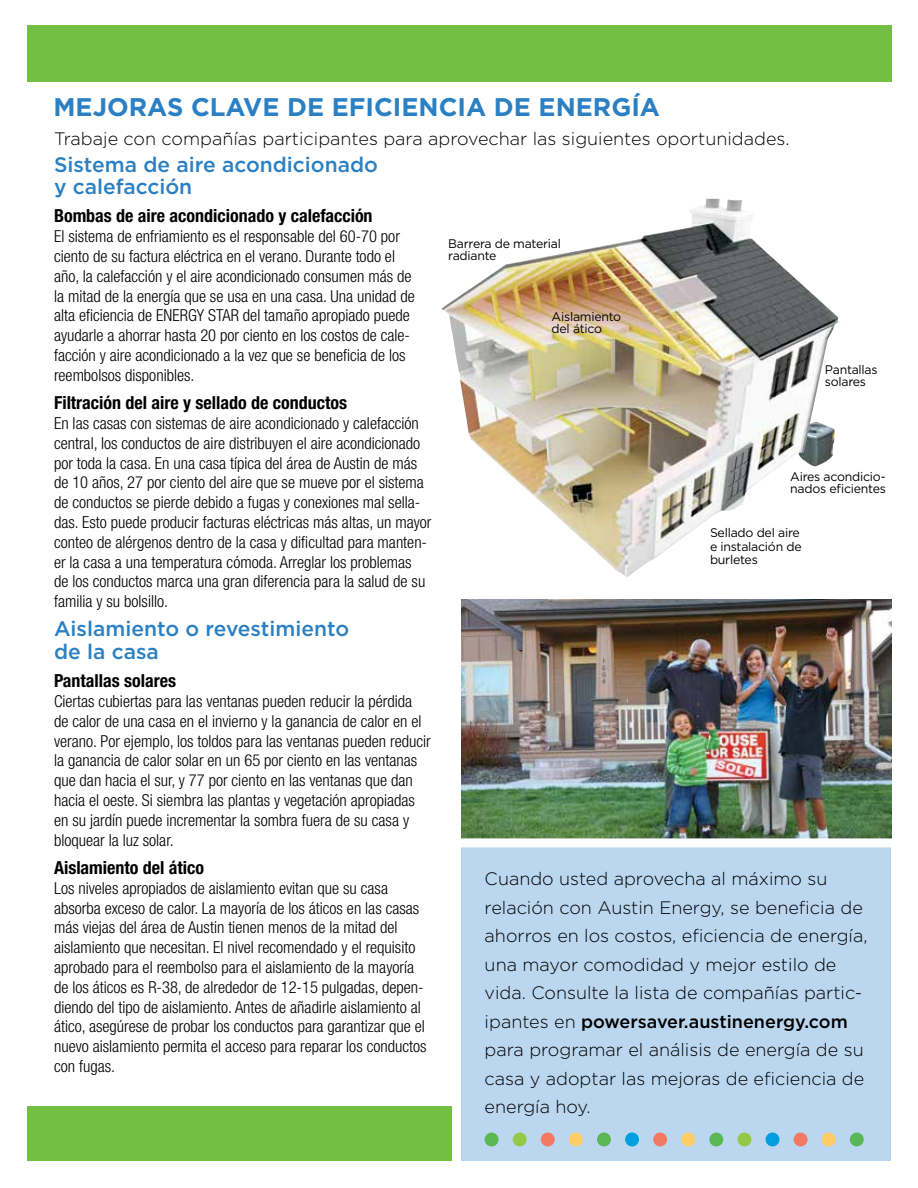
<style>
.page{position:relative;width:918px;height:1188px;background:#fff}
.page>*{position:absolute;margin:0;border:0;box-sizing:border-box;transform-origin:0 0}
.t1{font:700 25.5px "Gotham";color:#2b80c3}
.t2{font:500 21px/22.5px "Gotham";color:#2b80c3}
.t3{font:300 18px/28.5px "Gotham";color:#000}
.t4{font:700 condensed 18px "Helvetica Neue";color:#000}
.t5{font:300 condensed 16.5px/19.8px "Helvetica Neue";color:#000}
.t6{font:12.45px/12px "Gotham";letter-spacing:-.02em;color:#000}
.s1{font-weight:500}
</style>
<div class="page">
<div style="left:27px;top:26px;width:864px;height:56px;background:#72bf44"></div>
<div style="left:27px;top:1106px;width:863px;height:54px;background:#72bf44"></div>
<img style="left:441px;top:199px;width:400px;height:378px">
<div style="left:460px;top:846px;width:431px;height:314px;background:#bbd7f0"></div>
<img style="left:461px;top:600px;width:430px;height:238px">
<div style="left:513px;top:1133px;width:14px;height:13px;background:#94c847;border-radius:50%"></div>
<div style="left:541px;top:1133px;width:14px;height:13px;background:#f47962;border-radius:50%"></div>
<div style="left:569px;top:1133px;width:14px;height:13px;background:#ffcb64;border-radius:50%"></div>
<div style="left:597px;top:1133px;width:14px;height:13px;background:#59b854;border-radius:50%"></div>
<div style="left:625px;top:1133px;width:14px;height:13px;background:#009fdf;border-radius:50%"></div>
<div style="left:653px;top:1133px;width:14px;height:13px;background:#f47962;border-radius:50%"></div>
<div style="left:794px;top:1133px;width:14px;height:13px;background:#f47962;border-radius:50%"></div>
<div style="left:681px;top:1133px;width:14px;height:13px;background:#ffcb64;border-radius:50%"></div>
<div style="left:822px;top:1133px;width:14px;height:13px;background:#ffcb64;border-radius:50%"></div>
<div style="left:709px;top:1133px;width:14px;height:13px;background:#59b854;border-radius:50%"></div>
<div style="left:850px;top:1133px;width:14px;height:13px;background:#59b854;border-radius:50%"></div>
<div style="left:737px;top:1133px;width:14px;height:13px;background:#94c847;border-radius:50%"></div>
<div style="left:766px;top:1133px;width:13px;height:13px;background:#009fdf;border-radius:50%"></div>
<div style="left:485px;top:1133px;width:14px;height:13px;background:#59b854;border-radius:50%"></div>
<div style="left:452px;top:547px;width:9px;height:630px;background:#fff"></div>
<div style="left:461px;top:838px;width:444px;height:9px;background:#fff"></div>
<h1 class="t1" style="left:53px;top:90px;width:608px">MEJORAS CLAVE DE EFICIENCIA DE ENERGÍA</h1>
<p class="t3" style="left:54px;top:124px;width:737px">Trabaje con compañías participantes para aprovechar las siguientes oportunidades.</p>
<p class="t2" style="left:54px;top:153px;width:325px">Sistema de aire acondicionado y calefacción</p>
<p class="t4" style="left:54px;top:205px;width:320px">Bombas de aire acondicionado y calefacción</p>
<p class="t5" style="left:54px;top:226px;width:362px">El sistema de enfriamiento es el responsable del 60-70 por ciento de su factura eléctrica en el verano. Durante todo el año, la calefacción y el aire acondicionado consumen más de la mitad de la energía que se usa en una casa. Una unidad de alta eficiencia de ENERGY STAR del tamaño apropiado puede ayudarle a ahorrar hasta 20 por ciento en los costos de cale&shy;facción y aire acondicionado a la vez que se beneficia de los reembolsos disponibles.</p>
<p class="t4" style="left:54px;top:392px;width:294px">Filtración del aire y sellado de conductos</p>
<p class="t5" style="left:54px;top:413px;width:379px">En las casas con sistemas de aire acondicionado y calefacción central, los conductos de aire distribuyen el aire acondicionado por toda la casa. En una casa típica del área de Austin de más de 10 años, 27 por ciento del aire que se mueve por el sistema de conductos se pierde debido a fugas y conexiones mal sella&shy;das. Esto puede producir facturas eléctricas más altas, un mayor conteo de alérgenos dentro de la casa y dificultad para manten&shy;er la casa a una temperatura cómoda. Arreglar los problemas<br>de los conductos marca una gran diferencia para la salud de su familia y su bolsillo.</p>
<p class="t2" style="left:54px;top:617px;width:297px">Aislamiento o revestimiento de la casa</p>
<p class="t4" style="left:54px;top:670px;width:124px">Pantallas solares</p>
<p class="t5" style="left:54px;top:691px;width:378px">Ciertas cubiertas para las ventanas pueden reducir la pérdida<br>de calor de una casa en el invierno y la ganancia de calor en el verano. Por ejemplo, los toldos para las ventanas pueden reducir la ganancia de calor solar en un 65 por ciento en las ventanas que dan hacia el sur, y 77 por ciento en las ventanas que dan hacia el oeste. Si siembra las plantas y vegetación apropiadas en su jardín puede incrementar la sombra fuera de su casa y bloquear la luz solar.</p>
<p class="t4" style="left:54px;top:857px;width:152px">Aislamiento del ático</p>
<p class="t5" style="left:54px;top:878px;width:374px">Los niveles apropiados de aislamiento evitan que su casa absorba exceso de calor. La mayoría de los áticos en las casas más viejas del área de Austin tienen menos de la mitad del aislamiento que necesitan. El nivel recomendado y el requisito aprobado para el reembolso para el aislamiento de la mayoría de los áticos es R-38, de alrededor de 12-15 pulgadas, depen&shy;diendo del tipo de aislamiento. Antes de añadirle aislamiento al ático, asegúrese de probar los conductos para garantizar que el nuevo aislamiento permita el acceso para reparar los conductos con fugas.</p>
<p class="t6" style="left:448px;top:238px;width:114px">Barrera de material radiante</p>
<p class="t6" style="left:552px;top:310px;width:71px">Aislamiento del ático</p>
<p class="t6" style="left:825px;top:363px;width:54px">Pantallas solares</p>
<p class="t6" style="left:790px;top:470px;width:97px">Aires acondicio&shy;nados eficientes</p>
<p class="t6" style="left:710px;top:526px;width:93px;line-height:13.5px">Sellado del aire e instalación de burletes</p>
<p class="t3" style="left:485px;top:864px;width:384px">Cuando usted aprovecha al máximo su relación con Austin Energy, se beneficia de ahorros en los costos, eficiencia de energía, una mayor comodidad y mejor estilo de vida. Consulte la lista de compañías partic&shy;ipantes en <span class="s1">powersaver.austinenergy.com </span>para programar el análisis de energía de su casa y adoptar las mejoras de eficiencia de energía hoy.</p>
</div>
